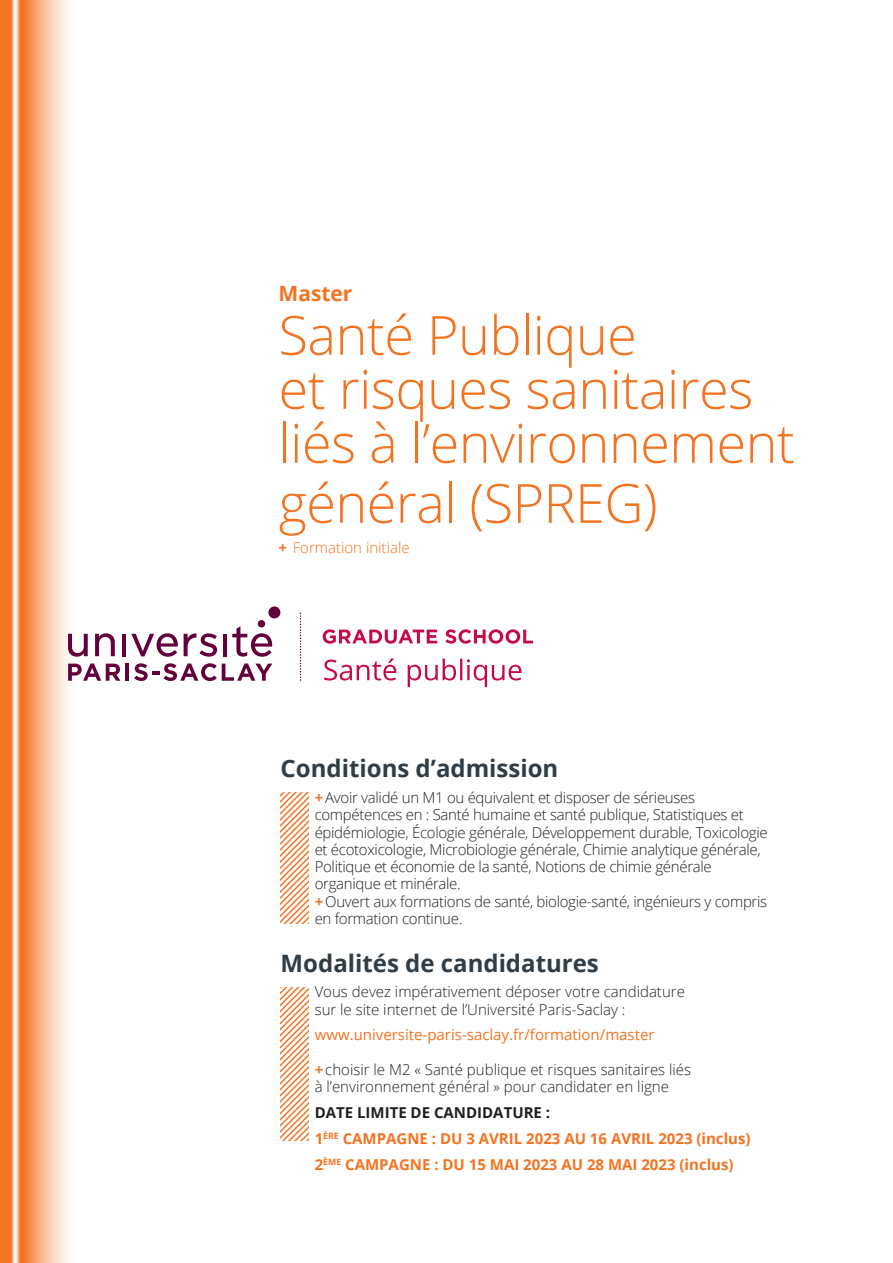
<style>
.page{position:relative;width:893px;height:1263px;background:#fff}
.page>*{position:absolute;margin:0;border:0;box-sizing:border-box;transform-origin:0 0}
.diplome{font:300 54px/54px "Open Sans";letter-spacing:-.01em;color:#f47321}
.texte{font:700 24px "Open Sans";color:#303d47}
.inter{font:700 24px "Open Sans";color:#303d47}
.diplome-2{font:700 21px "Open Sans";color:#f47321}
.texte-2{font:300 15px/17.2px "Open Sans";letter-spacing:-.02em;color:#231f20}
.texte_alinea{font:300 15px "Open Sans";color:#231f20}
.texte_alinea-2{font:700 15px "Open Sans";color:#f47321}
.texte_alinea-3{font:15px "Open Sans";color:#f47321}
.texte_alinea-4{font:700 15px "Open Sans";color:#231f20}
.diplome-3{font:300 15px "Open Sans";color:#f47321}
.s1{font-weight:700}
.s2{font-weight:700;color:#f47321}
</style>
<div class="page">
<svg style="left:0;top:0;width:72px;height:1263px"></svg>
<svg style="left:300px;top:613px;width:1px;height:68px"></svg>
<div style="left:268px;top:606px;width:12px;height:12px;background:#63003c;border-radius:50%"></div>
<div style="left:258px;top:620px;width:7px;height:7px;background:#63003c;border-radius:50%"></div>
<hr style="left:122px;top:634px;width:4px;height:22px;background:#63003c">
<svg style="left:68px;top:634px;width:20px;height:23px"></svg>
<svg style="left:95px;top:633px;width:20px;height:23px"></svg>
<svg style="left:131px;top:633px;width:47px;height:24px"></svg>
<svg style="left:232px;top:626px;width:40px;height:31px"></svg>
<svg style="left:184px;top:633px;width:33px;height:24px"></svg>
<hr style="left:223px;top:634px;width:4px;height:22px;background:#63003c">
<svg style="left:68px;top:663px;width:53px;height:18px"></svg>
<hr style="left:125px;top:664px;width:4px;height:17px;background:#63003c">
<svg style="left:134px;top:663px;width:138px;height:18px"></svg>
<svg style="left:281px;top:792px;width:27px;height:131px"></svg>
<svg style="left:281px;top:988px;width:27px;height:152px"></svg>
<svg style="left:323px;top:629px;width:210px;height:15px"></svg>
<svg style="left:324px;top:658px;width:197px;height:29px"></svg>
<p class="diplome-2" style="left:279px;top:278px;width:75px">Master</p>
<p class="diplome" style="left:279px;top:307px;width:518px">Santé Publique<br>et risques sanitaires liés à l’environnement</p>
<p class="diplome" style="left:279px;top:475px;width:381px">général (SPREG)</p>
<p class="diplome-3" style="left:279px;top:537px;width:133px"><span class="s1">+</span> Formation initiale</p>
<p class="inter" style="left:281px;top:752px;width:279px">Conditions d’admission</p>
<p class="texte-2" style="left:315px;top:789px;width:455px"><span class="s2">+</span> Avoir validé un M1 ou équivalent et disposer de sérieuses compétences en : Santé humaine et santé publique, Statistiques et épidémiologie, Écologie générale, Développement durable, Toxicologie et écotoxicologie, Microbiologie générale, Chimie analytique générale, Politique et économie de la santé, Notions de chimie générale organique et minérale.</p>
<p class="texte-2" style="left:315px;top:892px;width:454px"><span class="s2">+</span> Ouvert aux formations de santé, biologie-santé, ingénieurs y compris en formation continue.</p>
<p class="texte" style="left:281px;top:946px;width:320px">Modalités de candidatures</p>
<p class="texte_alinea" style="left:315px;top:982px;width:372px">Vous devez impérativement déposer votre candidature</p>
<p class="texte_alinea" style="left:315px;top:999px;width:312px">sur le site internet de l’Université Paris-Saclay :</p>
<p class="texte_alinea-3" style="left:315px;top:1025px;width:341px">www.universite-paris-saclay.fr/formation/master</p>
<p class="texte_alinea" style="left:315px;top:1059px;width:378px"><span class="s2">+</span> choisir le M2 « Santé publique et risques sanitaires liés</p>
<p class="texte_alinea" style="left:315px;top:1076px;width:356px">à l’environnement général » pour candidater en ligne</p>
<p class="texte_alinea-4" style="left:315px;top:1102px;width:237px">DATE LIMITE DE CANDIDATURE :</p>
<p class="texte_alinea-2" style="left:315px;top:1128px;width:437px">1<sup>ÈRE</sup> CAMPAGNE : DU 3 AVRIL 2023 AU 16 AVRIL 2023 (inclus)</p>
<p class="texte_alinea-2" style="left:315px;top:1153px;width:421px">2<sup>ÈME</sup> CAMPAGNE : DU 15 MAI 2023 AU 28 MAI 2023 (inclus)</p>
</div>
